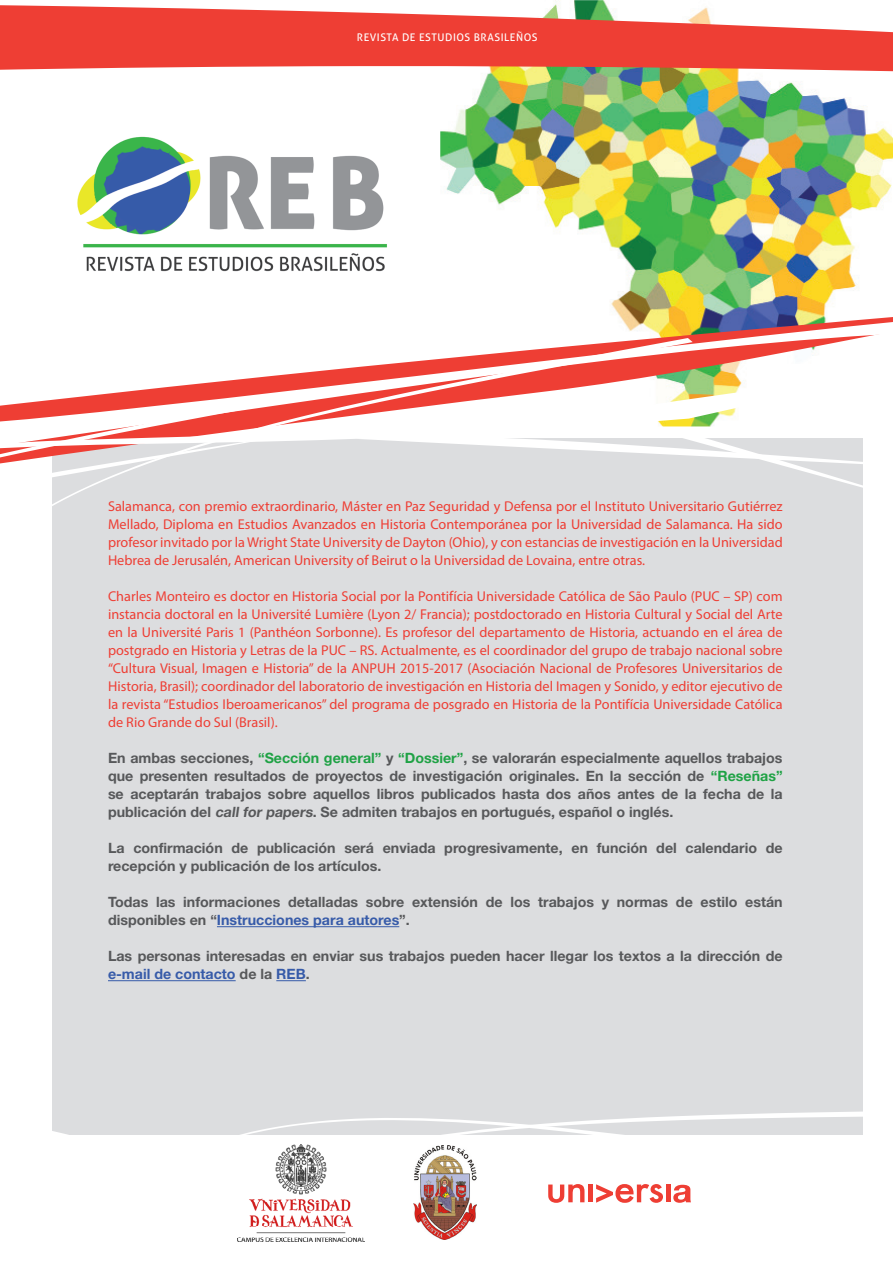
<style>
.page{position:relative;width:893px;height:1263px;background:#fff}
.page>*{position:absolute;margin:0;border:0;box-sizing:border-box;transform-origin:0 0}
.t1{font:14.25px/18px "Myriad Pro";color:#ee3e34;text-align:justify}
.t2{font:700 14.25px/18px "Helvetica Neue";color:#57585a}
.t3{font:10.5px "Aller";letter-spacing:.05em;color:#fff}
.s1{color:#1fa245}
.s2{color:#375ba9}
</style>
<div class="page">
<div style="left:52px;top:438px;width:810px;height:696px;background:#dcdddf"></div>
<svg style="left:52px;top:1109px;width:811px;height:133px"></svg>
<img style="left:440px;top:0;width:453px;height:280px">
<svg style="left:0;top:4px;width:893px;height:75px;fill:#ee3e34"></svg>
<svg style="left:548px;top:1184px;width:36px;height:19px"></svg>
<div style="left:588px;top:1184px;width:5px;height:18px;background:#ee3e34"></div>
<div style="left:666px;top:1184px;width:5px;height:18px;background:#ee3e34"></div>
<svg style="left:673px;top:1185px;width:18px;height:18px"></svg>
<svg style="left:596px;top:1184px;width:67px;height:19px"></svg>
<img style="left:238px;top:1144px;width:127px;height:98px">
<img style="left:413px;top:1145px;width:64px;height:94px">
<img style="left:77px;top:136px;width:310px;height:136px">
<hr style="left:217px;top:926px;width:182px;height:1px;background:#375ba9">
<hr style="left:108px;top:980px;width:128px;height:1px;background:#375ba9">
<hr style="left:276px;top:980px;width:30px;height:1px;background:#375ba9">
<svg style="left:0;top:280px;width:893px;height:130px"></svg>
<svg style="left:0;top:410px;width:863px;height:88px"></svg>
<p class="t3" style="left:357px;top:31px;width:182px">REVISTA DE ESTUDIOS BRASILEÑOS</p>
<p class="t1" style="left:108px;top:497px;width:676px">Salamanca, con premio extraordinario, Máster en Paz Seguridad y Defensa por el Instituto Universitario Gutiérrez Mellado, Diploma en Estudios Avanzados en Historia Contemporánea por la Universidad de Salamanca. Ha sido profesor invitado por la Wright State University de Dayton (Ohio), y con estancias de investigación en la Universidad Hebrea de Jerusalén, American University of Beirut o la Universidad de Lovaina, entre otras.</p>
<p class="t1" style="left:108px;top:587px;width:676px">Charles Monteiro es doctor en Historia Social por la Pontifícia Universidade Católica de São Paulo (PUC – SP) com instancia doctoral en la Université Lumière (Lyon 2/ Francia); postdoctorado en Historia Cultural y Social del Arte en la Université Paris 1 (Panthéon Sorbonne). Es profesor del departamento de Historia, actuando en el área de postgrado en Historia y Letras de la PUC – RS. Actualmente, es el coordinador del grupo de trabajo nacional sobre “Cultura Visual, Imagen e Historia” de la ANPUH 2015-2017 (Asociación Nacional de Profesores Universitarios de Historia, Brasil); coordinador del laboratorio de investigación en Historia del Imagen y Sonido, y editor ejecutivo de la revista “Estudios Iberoamericanos” del programa de posgrado en Historia de la Pontifícia Universidade Católica de Rio Grande do Sul (Brasil).</p>
<p class="t2" style="left:108px;top:749px;width:676px;text-align:justify">En ambas secciones, <span class="s1">“Sección general”</span> y <span class="s1">“Dossier”</span>, se valorarán especialmente aquellos trabajos que presenten resultados de proyectos de investigación originales. En la sección de <span class="s1">“Reseñas” </span>se aceptarán trabajos sobre aquellos libros publicados hasta dos años antes de la fecha de la publicación del call for papers. Se admiten trabajos en portugués, español o inglés.</p>
<p class="t2" style="left:108px;top:839px;width:676px">La confirmación de publicación será enviada progresivamente, en función del calendario de recepción y publicación de los artículos.</p>
<p class="t2" style="left:108px;top:893px;width:676px">Todas las informaciones detalladas sobre extensión de los trabajos y normas de estilo están disponibles en “<span class="s2">Instrucciones para autores</span>”.</p>
<p class="t2" style="left:108px;top:947px;width:676px">Las personas interesadas en enviar sus trabajos pueden hacer llegar los textos a la dirección de <span class="s2">e-mail de contacto</span> de la <span class="s2">REB</span>.</p>
</div>
